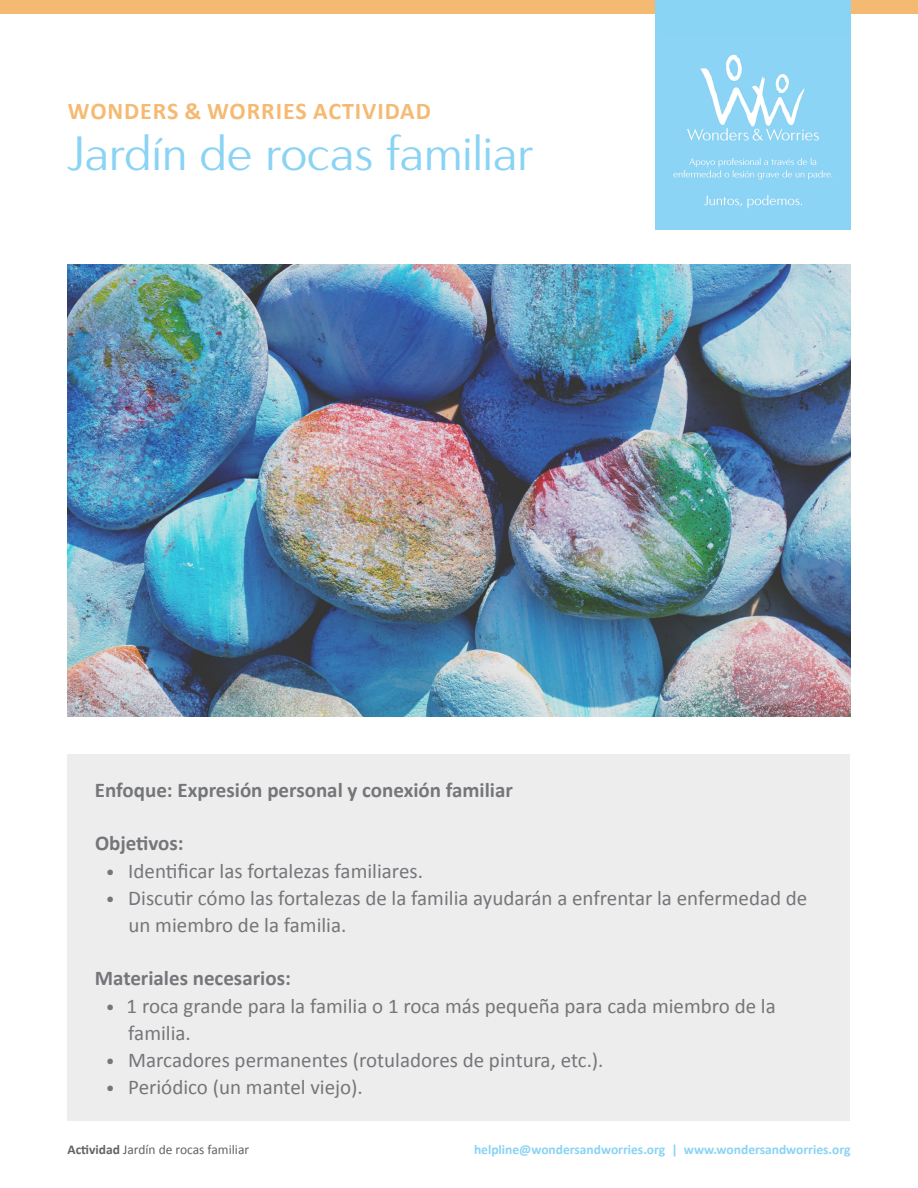
<style>
.page{position:relative;width:918px;height:1188px;background:#fff}
.page>*{position:absolute;margin:0;border:0;box-sizing:border-box;transform-origin:0 0}
.t1{font:48px "Carisma";color:#89d3f4}
.t2{font:700 24px "Calibri";letter-spacing:.04em;color:#f5ba72}
.t3{font:21px/27px "Calibri";color:#757679}
.ActivityParagraph{font:700 21px "Calibri";color:#757679}
.t4{font:700 13.5px "Calibri";color:#89d3f4}
.t5{font:13.5px "Calibri";color:#636366}
.s1{font-size:18px}
.s2{font-weight:700}
</style>
<div class="page">
<div style="left:68px;top:754px;width:782px;height:366px;background:#ededee"></div>
<div style="left:0;top:0;width:918px;height:14px;background:#f5ba72"></div>
<div style="left:655px;top:0;width:195px;height:230px;background:#89d3f4"></div>
<img style="left:68px;top:264px;width:782px;height:452px">
<img style="left:673px;top:54px;width:160px;height:155px">
<p class="t2" style="left:68px;top:95px;width:364px">WONDERS &amp; WORRIES ACTIVIDAD</p>
<p class="t1" style="left:68px;top:125px;width:468px">Jardín de rocas familiar</p>
<p class="ActivityParagraph" style="left:95px;top:776px;width:420px">Enfoque: Expresión personal y conexión familiar</p>
<p class="ActivityParagraph" style="left:95px;top:830px;width:90px">Objetivos:</p>
<p class="t3" style="left:106px;top:857px;width:319px"><span class="s1">•</span> Identificar las fortalezas familiares.</p>
<p class="t3" style="left:129px;top:884px;width:680px;text-indent:-23px"><span class="s1">•</span> Discutir cómo las fortalezas de la familia ayudarán a enfrentar la enfermedad de un miembro de la familia.</p>
<p class="ActivityParagraph" style="left:95px;top:965px;width:197px">Materiales necesarios:</p>
<p class="t3" style="left:128px;top:992px;width:649px;text-indent:-22px"><span class="s1">•</span> 1 roca grande para la familia o 1 roca más pequeña para cada miembro de la familia.</p>
<p class="t3" style="left:106px;top:1046px;width:499px"><span class="s1">•</span> Marcadores permanentes (rotuladores de pintura, etc.).</p>
<p class="t3" style="left:106px;top:1073px;width:258px"><span class="s1">•</span> Periódico (un mantel viejo).</p>
<p class="t5" style="left:68px;top:1141px;width:183px"><span class="s2">Actividad</span> Jardín de rocas familiar</p>
<p class="t4" style="left:474px;top:1141px;width:378px">helpline@wondersandworries.org | www.wondersandworries.org</p>
</div>
